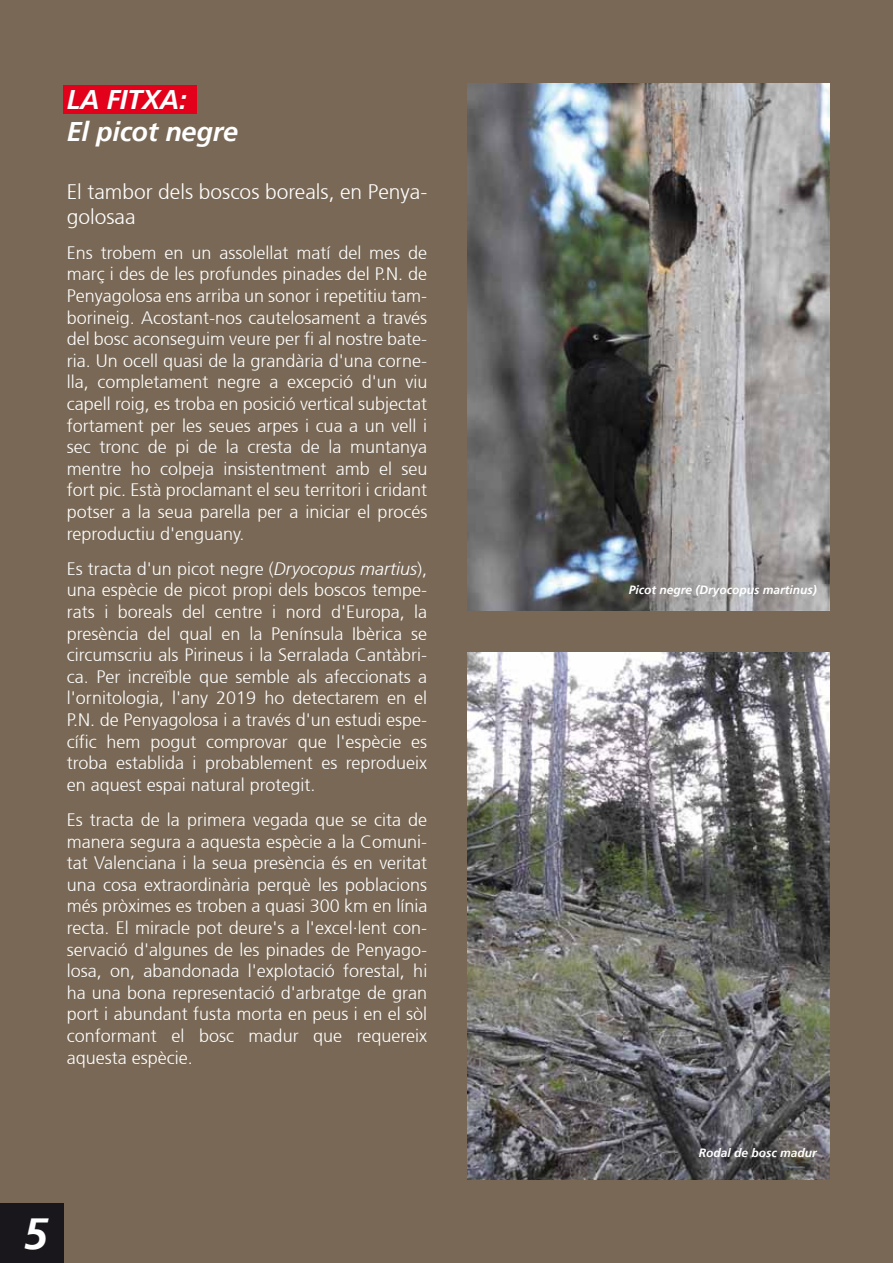
<style>
.page{position:relative;width:893px;height:1263px;background:#786855}
.page>*{position:absolute;margin:0;border:0;box-sizing:border-box;transform-origin:0 0}
.t1{font:italic 700 43.5px "Frutiger 66";color:#fff}
.t2{font:italic 700 27px/32.4px "Frutiger 66";letter-spacing:-.01em;color:#fff}
.t3{font:300 21px/25.2px "Frutiger 45";color:#fff}
.t4{font:300 18px/21.6px "Frutiger 45";color:#fff;text-align:justify}
.t5{font:italic 700 12px "Frutiger 66";color:#fff}
.s1{font-family:"Frutiger 46";font-style:italic}
</style>
<div class="page">
<img style="left:468px;top:84px;width:361px;height:527px">
<img style="left:468px;top:652px;width:361px;height:527px">
<div style="left:63px;top:85px;width:133px;height:28px;background:#e2001a"></div>
<div style="left:0;top:1203px;width:63px;height:60px;background:#1a171c"></div>
<h2 class="t2" style="left:67px;top:83px;width:173px">LA FITXA:<br>El picot negre</h2>
<p class="t3" style="left:67px;top:179px;width:362px">El tambor dels boscos boreals, en Penya&shy;golosaa</p>
<p class="t4" style="left:67px;top:242px;width:362px">Ens trobem en un assolellat matí del mes de març i des de les profundes pinades del P.N. de Penyagolosa ens arriba un sonor i repetitiu tam&shy;borineig. Acostant-nos cautelosament a través del bosc aconseguim veure per fi al nostre bate&shy;ria. Un ocell quasi de la grandària d'una corne&shy;lla, completament negre a excepció d'un viu capell roig, es troba en posició vertical subjectat fortament per les seues arpes i cua a un vell i sec tronc de pi de la cresta de la muntanya mentre ho colpeja insistentment amb el seu fort pic. Està proclamant el seu territori i cridant potser a la seua parella per a iniciar el procés reproductiu d'enguany.</p>
<p class="t4" style="left:67px;top:558px;width:362px">Es tracta d'un picot negre (<span class="s1">Dryocopus martius</span>), una espècie de picot propi dels boscos tempe&shy;rats i boreals del centre i nord d'Europa, la presència del qual en la Península Ibèrica se circumscriu als Pirineus i la Serralada Cantàbri&shy;ca. Per increïble que semble als afeccionats a l'ornitologia, l'any 2019 ho detectarem en el P.N. de Penyagolosa i a través d'un estudi espe&shy;cífic hem pogut comprovar que l'espècie es troba establida i probablement es reprodueix en aquest espai natural protegit.</p>
<p class="t4" style="left:67px;top:809px;width:362px">Es tracta de la primera vegada que se cita de manera segura a aquesta espècie a la Comuni&shy;tat Valenciana i la seua presència és en veritat una cosa extraordinària perquè les poblacions més pròximes es troben a quasi 300 km en línia recta. El miracle pot deure's a l'excel·lent con&shy;servació d'algunes de les pinades de Penyago&shy;losa, on, abandonada l'explotació forestal, hi ha una bona representació d'arbratge de gran port i abundant fusta morta en peus i en el sòl conformant el bosc madur que requereix aquesta espècie.</p>
<h1 class="t1" style="left:23px;top:1208px;width:26px">5</h1>
<p class="t5" style="left:629px;top:583px;width:190px">Picot negre (Dryocopus martinus)</p>
<p class="t5" style="left:699px;top:1146px;width:120px">Rodal de bosc madur</p>
</div>
